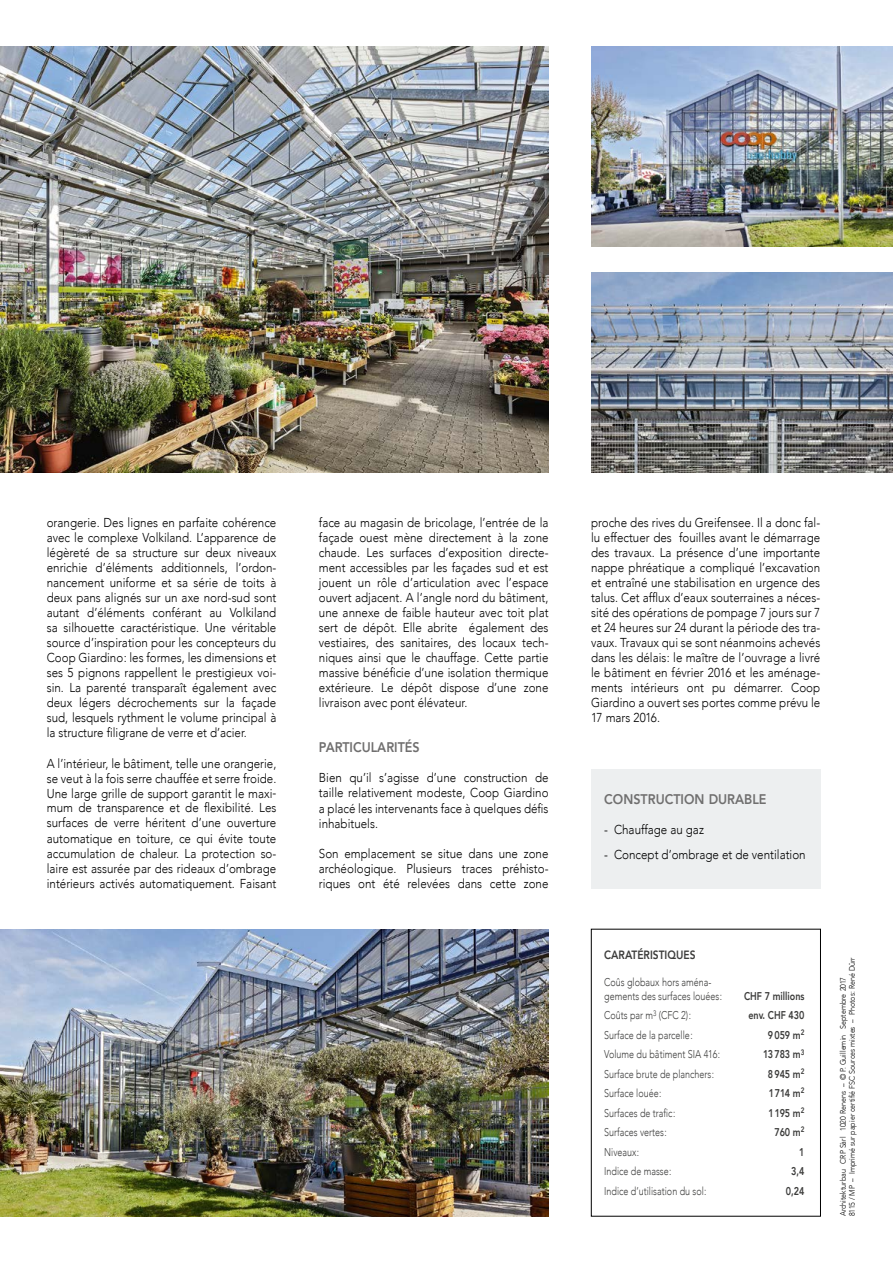
<style>
.page{position:relative;width:893px;height:1263px;background:#fff}
.page>*{position:absolute;margin:0;border:0;box-sizing:border-box;transform-origin:0 0}
.t1{font:800 13.95px "Avenir";color:#706f6f;scale:.9 1}
.t2{font:300 12.9px/15px "Avenir";color:#000;text-align:justify;scale:.9 1}
.t3{font:800 12px "Avenir";color:#3c3c3b;scale:.85 1}
.t4{font:300 11.25px/14px "Avenir";color:#3c3c3b;scale:.8 1}
.t5{font:800 11.25px "Avenir";color:#3c3c3b;scale:.8 1}
.t6{font:300 7.95px/9px "Avenir";color:#000;scale:.9 1}
</style>
<div class="page">
<img style="left:0;top:47px;width:549px;height:425px">
<img style="left:591px;top:47px;width:302px;height:200px">
<img style="left:591px;top:272px;width:302px;height:200px">
<img style="left:0;top:929px;width:549px;height:287px">
<div style="left:591px;top:929px;width:230px;height:287px;border:1px solid #000"></div>
<div style="left:591px;top:770px;width:230px;height:119px;background:#edeff0"></div>
<p class="t2" style="left:47px;top:515px;width:257px">orangerie. Des lignes en parfaite cohérence avec le complexe Volkiland. L’apparence de légèreté de sa structure sur deux niveaux enrichie d’éléments additionnels, l’ordon&shy;nancement uniforme et sa série de toits à deux pans alignés sur un axe nord-sud sont autant d’éléments conférant au Volkiland sa silhouette caractéristique. Une véritable source d’inspiration pour les concepteurs du Coop Giardino: les formes, les dimensions et ses 5 pignons rappellent le prestigieux voi&shy;sin. La parenté transparaît également avec deux légers décrochements sur la façade sud, lesquels rythment le volume principal à la structure filigrane de verre et d’acier.</p>
<p class="t2" style="left:47px;top:755px;width:257px">A l’intérieur, le bâtiment, telle une orangerie, se veut à la fois serre chauffée et serre froide.<br>Une large grille de support garantit le maxi&shy;mum de transparence et de flexibilité. Les surfaces de verre héritent d’une ouverture automatique en toiture, ce qui évite toute accumulation de chaleur. La protection so&shy;laire est assurée par des rideaux d’ombrage intérieurs activés automatiquement. Faisant</p>
<p class="t2" style="left:319px;top:515px;width:257px">face au magasin de bricolage, l’entrée de la façade ouest mène directement à la zone chaude. Les surfaces d’exposition directe&shy;ment accessibles par les façades sud et est jouent un rôle d’articulation avec l’espace ouvert adjacent. A l’angle nord du bâtiment, une annexe de faible hauteur avec toit plat sert de dépôt. Elle abrite également des vestiaires, des sanitaires, des locaux tech&shy;niques ainsi que le chauffage. Cette partie massive bénéficie d’une isolation thermique extérieure. Le dépôt dispose d’une zone livraison avec pont élévateur.</p>
<p class="t1" style="left:319px;top:737px;width:114px">PARTICULARITÉS</p>
<p class="t2" style="left:319px;top:770px;width:257px">Bien qu’il s’agisse d’une construction de taille relativement modeste, Coop Giardino a placé les intervenants face à quelques défis inhabituels.</p>
<p class="t2" style="left:319px;top:845px;width:257px">Son emplacement se situe dans une zone archéologique. Plusieurs traces préhisto&shy;riques ont été relevées dans cette zone</p>
<p class="t2" style="left:591px;top:515px;width:256px">proche des rives du Greifensee. Il a donc fal&shy;lu effectuer des fouilles avant le démarrage des travaux. La présence d’une importante nappe phréatique a compliqué l’excavation et entraîné une stabilisation en urgence des talus. Cet afflux d’eaux souterraines a néces&shy;sité des opérations de pompage 7 jours sur 7 et 24 heures sur 24 durant la période des tra&shy;vaux. Travaux qui se sont néanmoins achevés dans les délais: le maître de l’ouvrage a livré le bâtiment en février 2016 et les aménage&shy;ments intérieurs ont pu démarrer. Coop Giardino a ouvert ses portes comme prévu le 17 mars 2016.</p>
<p class="t1" style="left:604px;top:788px;width:182px">CONSTRUCTION DURABLE</p>
<p class="t2" style="left:604px;top:822px;width:112px">- Chauffage au gaz</p>
<p class="t2" style="left:604px;top:847px;width:225px">- Concept d’ombrage et de ventilation</p>
<p class="t3" style="left:604px;top:946px;width:109px">CARATÉRISTIQUES</p>
<p class="t4" style="left:604px;top:975px;width:149px">Coûs globaux hors aména&shy;gements des surfaces louées:</p>
<p class="t5" style="left:744px;top:987px;width:77px">CHF 7 millions</p>
<p class="t4" style="left:604px;top:1008px;width:110px">Coûts par m<sup>3</sup> (CFC 2):</p>
<p class="t5" style="left:748px;top:1007px;width:72px">env. CHF 430</p>
<p class="t4" style="left:604px;top:1028px;width:112px">Surface de la parcelle:</p>
<p class="t5" style="left:768px;top:1026px;width:47px">9059 m<sup>2</sup></p>
<p class="t4" style="left:604px;top:1047px;width:146px">Volume du bâtiment SIA 416:</p>
<p class="t5" style="left:763px;top:1045px;width:53px">13783 m<sup>3</sup></p>
<p class="t4" style="left:604px;top:1067px;width:139px">Surface brute de planchers:</p>
<p class="t5" style="left:768px;top:1065px;width:47px">8945 m<sup>2</sup></p>
<p class="t4" style="left:604px;top:1086px;width:73px">Surface louée:</p>
<p class="t5" style="left:769px;top:1084px;width:46px">1714 m<sup>2</sup></p>
<p class="t4" style="left:604px;top:1106px;width:90px">Surfaces de trafic:</p>
<p class="t5" style="left:769px;top:1104px;width:46px">1195 m<sup>2</sup></p>
<p class="t4" style="left:604px;top:1125px;width:80px">Surfaces vertes:</p>
<p class="t5" style="left:774px;top:1123px;width:39px">760 m<sup>2</sup></p>
<p class="t4" style="left:604px;top:1145px;width:45px">Niveaux:</p>
<p class="t5" style="left:799px;top:1143px;width:8px">1</p>
<p class="t4" style="left:604px;top:1164px;width:86px">Indice de masse:</p>
<p class="t5" style="left:791px;top:1162px;width:18px">3,4</p>
<p class="t4" style="left:604px;top:1184px;width:129px">Indice d’utilisation du sol:</p>
<p class="t5" style="left:786px;top:1182px;width:25px">0,24</p>
<p class="t6" style="left:838px;top:1216px;width:289px;rotate:-90deg">Architekturbau CRP Sàrl 1020 Renens – © P. Guillemin Septembre 2017<br>8115 / MP – Imprimé sur papier certifié FSC Sources mixtes – Photos: René Dürr</p>
</div>
